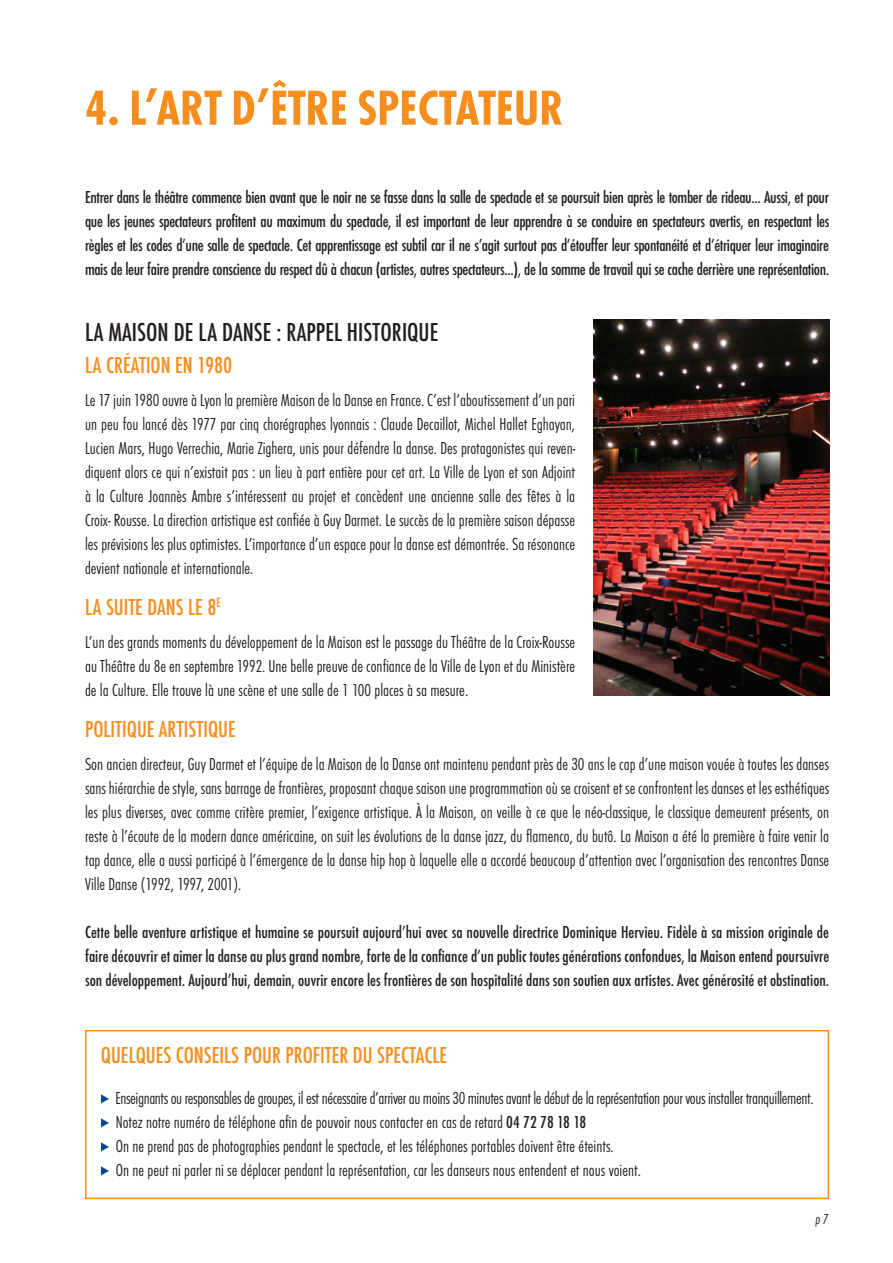
<style>
.page{position:relative;width:893px;height:1263px;background:#fff}
.page>*{position:absolute;margin:0;border:0;box-sizing:border-box;transform-origin:0 0}
.t1{font:700 condensed 51px "Futura T";color:#f68e1e}
.t2{font:500 condensed 27px "Futura T";color:#231f20}
.t3{font:500 condensed 24px "Futura T";color:#f68e1e}
.t4{font:300 condensed 18px/24px "Futura T";color:#231f20;text-align:justify}
.t5{font:500 condensed 18px/24px "Futura T";letter-spacing:-.005em;color:#231f20;text-align:justify}
.t6{font:italic 300 condensed 15px "Futura T";color:#231f20}
.s1{font-weight:500}
</style>
<div class="page">
<svg style="left:101px;top:1094px;width:8px;height:9px"></svg>
<svg style="left:101px;top:1118px;width:8px;height:9px"></svg>
<svg style="left:101px;top:1142px;width:8px;height:9px"></svg>
<svg style="left:101px;top:1166px;width:8px;height:9px"></svg>
<div style="left:85px;top:1030px;width:744px;height:169px;border:2px solid #f68e1e"></div>
<img style="left:593px;top:320px;width:236px;height:375px">
<h1 class="t1" style="left:85px;top:78px;width:294px">4. L’ART D’ÊTRE SPECTATEUR</h1>
<p class="t5" style="left:85px;top:184px;width:746px">Entrer dans le théâtre commence bien avant que le noir ne se fasse dans la salle de spectacle et se poursuit bien après le tomber de rideau... Aussi, et pour que les jeunes spectateurs profitent au maximum du spectacle, il est important de leur apprendre à se conduire en spectateurs avertis, en respectant les règles et les codes d’une salle de spectacle. Cet apprentissage est subtil car il ne s’agit surtout pas d’étouffer leur spontanéité et d’étriquer leur imaginaire mais de leur faire prendre conscience du respect dû à chacun (artistes, autres spectateurs...), de la somme de travail qui se cache derrière une représentation.</p>
<h2 class="t2" style="left:85px;top:316px;width:327px">LA MAISON DE LA DANSE : RAPPEL HISTORIQUE</h2>
<h3 class="t3" style="left:85px;top:351px;width:149px">LA CRÉATION EN 1980</h3>
<p class="t4" style="left:85px;top:388px;width:492px">Le 17 juin 1980 ouvre à Lyon la première Maison de la Danse en France. C’est l’aboutissement d’un pari un peu fou lancé dès 1977 par cinq chorégraphes lyonnais : Claude Decaillot, Michel Hallet Eghayan, Lucien Mars, Hugo Verrechia, Marie Zighera, unis pour défendre la danse. Des protagonistes qui reven&shy;diquent alors ce qui n’existait pas : un lieu à part entière pour cet art. La Ville de Lyon et son Adjoint à la Culture Joannès Ambre s’intéressent au projet et concèdent une ancienne salle des fêtes à la Croix- Rousse. La direction artistique est confiée à Guy Darmet. Le succès de la première saison dépasse les prévisions les plus optimistes. L’importance d’un espace pour la danse est démontrée. Sa résonance devient nationale et internationale.</p>
<h3 class="t3" style="left:85px;top:593px;width:137px">la suite dans le 8<sup>e</sup></h3>
<p class="t4" style="left:85px;top:629px;width:492px">L’un des grands moments du développement de la Maison est le passage du Théâtre de la Croix-Rousse au Théâtre du 8e en septembre 1992. Une belle preuve de confiance de la Ville de Lyon et du Ministère de la Culture. Elle trouve là une scène et une salle de 1 100 places à sa mesure.</p>
<h3 class="t3" style="left:85px;top:715px;width:34px">POLITIQUE</h3>
<h3 class="t3" style="left:159px;top:715px;width:27px">ARTISTIQUE</h3>
<p class="t4" style="left:85px;top:752px;width:746px">Son ancien directeur, Guy Darmet et l’équipe de la Maison de la Danse ont maintenu pendant près de 30 ans le cap d’une maison vouée à toutes les danses sans hiérarchie de style, sans barrage de frontières, proposant chaque saison une programmation où se croisent et se confrontent les danses et les esthétiques les plus diverses, avec comme critère premier, l’exigence artistique. À la Maison, on veille à ce que le néo-classique, le classique demeurent présents, on reste à l’écoute de la modern dance américaine, on suit les évolutions de la danse jazz, du flamenco, du butô. La Maison a été la première à faire venir la tap dance, elle a aussi participé à l’émergence de la danse hip hop à laquelle elle a accordé beaucoup d’attention avec l’organisation des rencontres Danse Ville Danse (1992, 1997, 2001).</p>
<p class="t5" style="left:85px;top:920px;width:746px">Cette belle aventure artistique et humaine se poursuit aujourd’hui avec sa nouvelle directrice Dominique Hervieu. Fidèle à sa mission originale de faire découvrir et aimer la danse au plus grand nombre, forte de la confiance d’un public toutes générations confondues, la Maison entend poursuivre son développement. Aujourd’hui, demain, ouvrir encore les frontières de son hospitalité dans son soutien aux artistes. Avec générosité et obstination.</p>
<h3 class="t3" style="left:101px;top:1041px;width:45px">QUELQUES</h3>
<h3 class="t3" style="left:176px;top:1041px;width:271px">CONSEI LS POUR PROFITER DU SPECTACLE</h3>
<p class="t4" style="left:115px;top:1086px;width:700px;text-align:left">Enseignants ou responsables de groupes, il est nécessaire d’arriver au moins 30 minutes avant le début de la représentation pour vous installer tranquillement.<br>Notez notre numéro de téléphone afin de pouvoir nous contacter en cas de retard <span class="s1">04 72 78 18 18<br></span>On ne prend pas de photographies pendant le spectacle, et les téléphones portables doivent être éteints.<br>On ne peut ni parler ni se déplacer pendant la représentation, car les danseurs nous entendent et nous voient.</p>
<p class="t6" style="left:815px;top:1210px;width:15px">p 7</p>
</div>
